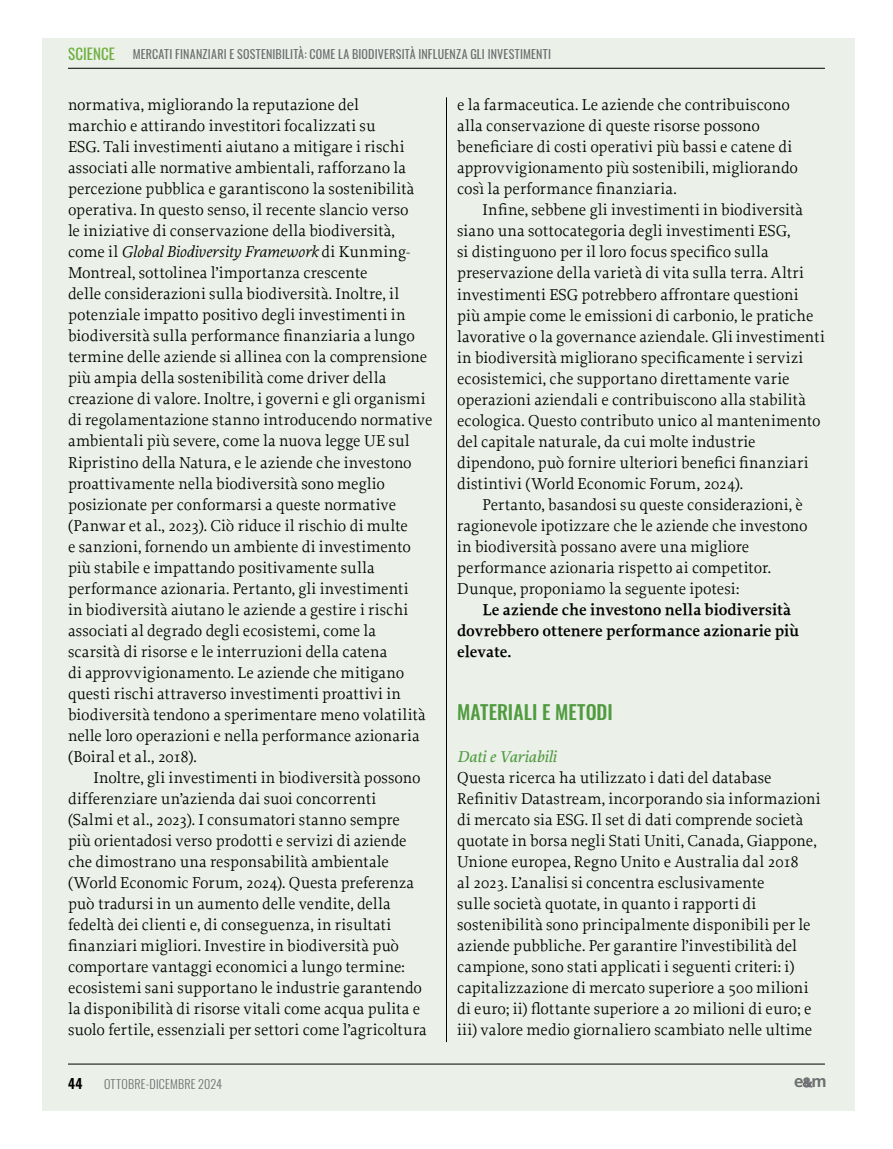
<style>
.page{position:relative;width:893px;height:1149px;background:#fff}
.page>*{position:absolute;margin:0;border:0;box-sizing:border-box;transform-origin:0 0}
.t1{font:500 19.5px "Oswald";letter-spacing:.005em;color:#509b40}
.t2{font:700 17.1px "Frutiger LT Std";color:#6d6e71}
.t3{font:16.5px/21px "Proforma";letter-spacing:.005em;color:#000}
.t4{font:600 16.5px/21px "Proforma";color:#000}
.t5{font:italic 500 16.5px "Proforma";letter-spacing:-.015em;color:#509b40}
.t6{font:15px "Oswald";letter-spacing:.005em;color:#6caf3d}
.t7{font:600 13.5px "Oswald";color:#000}
.t8{font:300 12.15px "Oswald";letter-spacing:.015em;color:#6d6e71}
.t9{font:12px "Oswald";letter-spacing:.02em;color:#6d6e71}
.s1{font-style:italic}
.s2{font-size:12.75px}
</style>
<div class="page">
<div style="left:43px;top:38px;width:812px;height:1072px;background:#ebf0e8"></div>
<hr style="left:446px;top:97px;width:1px;height:944px;background:#000">
<hr style="left:68px;top:68px;width:757px;height:1px;background:#000">
<hr style="left:68px;top:1063px;width:757px;height:1px;background:#000">
<p class="t9" style="left:133px;top:43px;width:420px">MERCATI FINANZIARI E SOSTENIBILITÀ: COME LA BIODIVERSITÀ INFLUENZA GLI INVESTIMENTI</p>
<p class="t6" style="left:68px;top:41px;width:48px">SCIENCE</p>
<p class="t3" style="left:68px;top:94px;width:366px">normativa, migliorando la reputazione del<br>marchio e attirando investitori focalizzati su<br>ESG. Tali investimenti aiutano a mitigare i rischi associati alle normative ambientali, rafforzano la percezione pubblica e garantiscono la sostenibilità operativa. In questo senso, il recente slancio verso<br>le iniziative di conservazione della biodiversità, come il <span class="s1">Global Biodiversity Framework</span> di Kunming-Montreal, sottolinea l’importanza crescente<br>delle considerazioni sulla biodiversità. Inoltre, il potenziale impatto positivo degli investimenti in biodiversità sulla performance finanziaria a lungo termine delle aziende si allinea con la comprensione più ampia della sostenibilità come driver della creazione di valore. Inoltre, i governi e gli organismi di regolamentazione stanno introducendo normative ambientali più severe, come la nuova legge UE sul Ripristino della Natura, e le aziende che investono proattivamente nella biodiversità sono meglio posizionate per conformarsi a queste normative (Panwar et al., 2023). Ciò riduce il rischio di multe<br>e sanzioni, fornendo un ambiente di investimento più stabile e impattando positivamente sulla performance azionaria. Pertanto, gli investimenti<br>in biodiversità aiutano le aziende a gestire i rischi associati al degrado degli ecosistemi, come la scarsità di risorse e le interruzioni della catena<br>di approvvigionamento. Le aziende che mitigano questi rischi attraverso investimenti proattivi in biodiversità tendono a sperimentare meno volatilità nelle loro operazioni e nella performance azionaria (Boiral et al., 2018).</p>
<p class="t3" style="left:68px;top:766px;width:360px;text-indent:26px">Inoltre, gli investimenti in biodiversità possono differenziare un’azienda dai suoi concorrenti<br>(Salmi et al., 2023). I consumatori stanno sempre più orientadosi verso prodotti e servizi di aziende che dimostrano una responsabilità ambientale (World Economic Forum, 2024). Questa preferenza può tradursi in un aumento delle vendite, della fedeltà dei clienti e, di conseguenza, in risultati finanziari migliori. Investire in biodiversità può comportare vantaggi economici a lungo termine: ecosistemi sani supportano le industrie garantendo la disponibilità di risorse vitali come acqua pulita e suolo fertile, essenziali per settori come l’agricoltura</p>
<p class="t3" style="left:457px;top:94px;width:342px">e la farmaceutica. Le aziende che contribuiscono alla conservazione di queste risorse possono beneficiare di costi operativi più bassi e catene di approvvigionamento più sostenibili, migliorando così la performance finanziaria.</p>
<p class="t3" style="left:457px;top:199px;width:369px;text-indent:26px">Infine, sebbene gli investimenti in biodiversità siano una sottocategoria degli investimenti ESG,<br>si distinguono per il loro focus specifico sulla preservazione della varietà di vita sulla terra. Altri investimenti ESG potrebbero affrontare questioni più ampie come le emissioni di carbonio, le pratiche lavorative o la governance aziendale. Gli investimenti in biodiversità migliorano specificamente i servizi ecosistemici, che supportano direttamente varie operazioni aziendali e contribuiscono alla stabilità ecologica. Questo contributo unico al mantenimento del capitale naturale, da cui molte industrie dipendono, può fornire ulteriori benefici finanziari distintivi (World Economic Forum, 2024).</p>
<p class="t3" style="left:457px;top:493px;width:352px;text-indent:26px">Pertanto, basandosi su queste considerazioni, è ragionevole ipotizzare che le aziende che investono in biodiversità possano avere una migliore performance azionaria rispetto ai competitor.<br>Dunque, proponiamo la seguente ipotesi:</p>
<p class="t4" style="left:457px;top:598px;width:344px;text-indent:26px">Le aziende che investono nella biodiversità dovrebbero ottenere performance azionarie più elevate.</p>
<p class="t1" style="left:457px;top:701px;width:157px">MATERIALI E METODI</p>
<p class="t5" style="left:457px;top:745px;width:101px">Dati e Variabili</p>
<p class="t3" style="left:457px;top:766px;width:365px">Questa ricerca ha utilizzato i dati del database Refinitiv Datastream, incorporando sia informazioni di mercato sia ESG. Il set di dati comprende società quotate in borsa negli Stati Uniti, Canada, Giappone, Unione europea, Regno Unito e Australia dal 2018<br>al 2023. L’analisi si concentra esclusivamente<br>sulle società quotate, in quanto i rapporti di sostenibilità sono principalmente disponibili per le aziende pubbliche. Per garantire l’investibilità del campione, sono stati applicati i seguenti criteri: i) capitalizzazione di mercato superiore a 500 milioni di euro; ii) flottante superiore a 20 milioni di euro; e iii) valore medio giornaliero scambiato nelle ultime</p>
<p class="t7" style="left:68px;top:1075px;width:16px">44</p>
<p class="t8" style="left:104px;top:1072px;width:120px">OTTOBRE-DICEMBRE 2024</p>
<p class="t2" style="left:794px;top:1070px;width:34px">e<span class="s2">&amp;</span>m</p>
</div>
